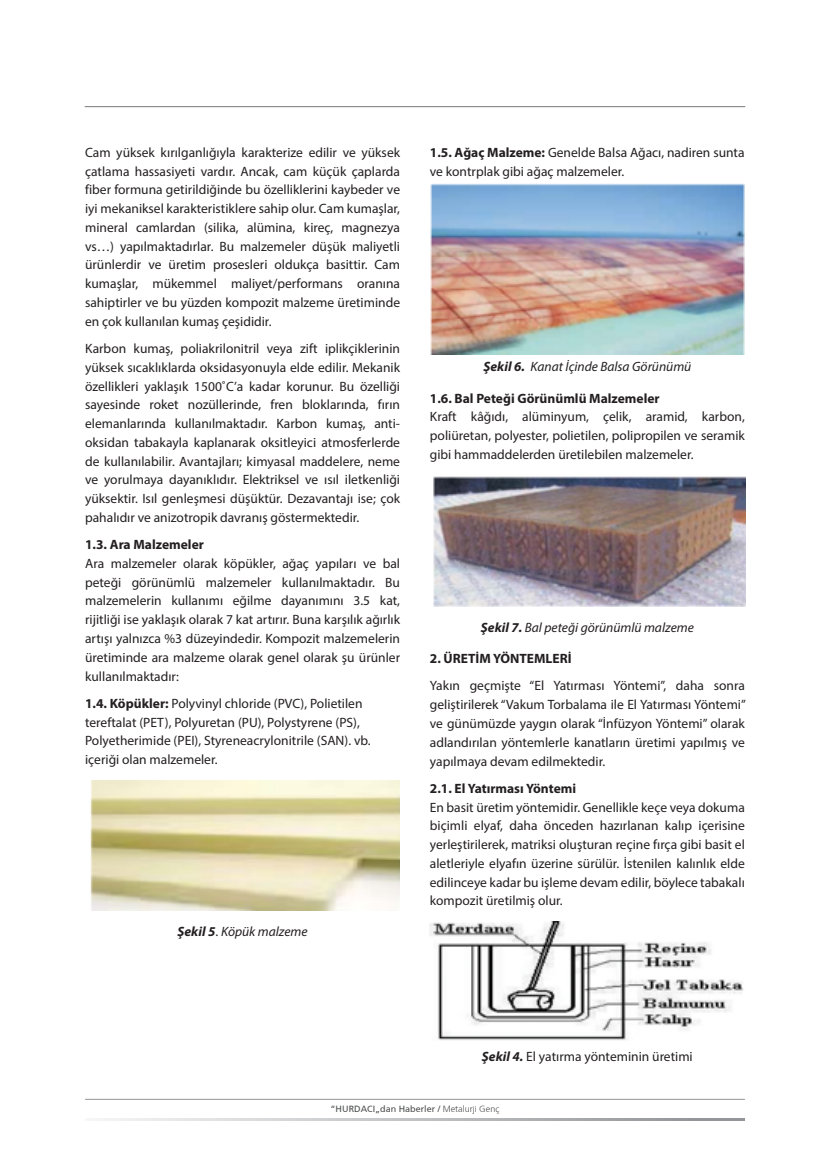
<style>
.page{position:relative;width:830px;height:1170px;background:#fff}
.page>*{position:absolute;margin:0;border:0;box-sizing:border-box;transform-origin:0 0}
.t1{font:13.5px/18.8px "Myriad Pro";color:#231f20;text-align:justify}
.t2{font:700 13.5px "Myriad Pro";color:#231f20}
.t3{font:italic 13.5px "Myriad Pro";color:#231f20}
.t4{font:9px "Frutiger X Roman";color:#4b4c4d}
.s1{font-weight:700}
.s2{font-style:normal}
.s3{font-weight:700;font-style:italic}
.s4{font-family:"Frutiger X Light"}
</style>
<div class="page">
<hr style="left:85px;top:1117px;width:659px;height:2px;background:#939598">
<hr style="left:85px;top:1098px;width:659px;height:1px;background:#939598">
<hr style="left:85px;top:106px;width:660px;height:1px;background:#76787b">
<img style="left:90px;top:780px;width:309px;height:130px">
<img style="left:430px;top:183px;width:314px;height:171px">
<img style="left:433px;top:476px;width:311px;height:130px">
<img style="left:429px;top:921px;width:315px;height:119px">
<p class="t1" style="left:85px;top:143px;width:316px">Cam yüksek kırılganlığıyla karakterize edilir ve yüksek çatlama hassasiyeti vardır. Ancak, cam küçük çaplarda fiber formuna getirildiğinde bu özelliklerini kaybeder ve iyi mekaniksel karakteristiklere sahip olur. Cam kumaşlar, mineral camlardan (silika, alümina, kireç, magnezya vs…) yapılmaktadırlar. Bu malzemeler düşük maliyetli ürünlerdir ve üretim prosesleri oldukça basittir. Cam kumaşlar, mükemmel maliyet/performans oranına sahiptirler ve bu yüzden kompozit malzeme üretiminde en çok kullanılan kumaş çeşididir.</p>
<p class="t1" style="left:85px;top:339px;width:316px">Karbon kumaş, poliakrilonitril veya zift iplikçiklerinin yüksek sıcaklıklarda oksidasyonuyla elde edilir. Mekanik özellikleri yaklaşık 1500˚C’a kadar korunur. Bu özelliği sayesinde roket nozüllerinde, fren bloklarında, fırın elemanlarında kullanılmaktadır. Karbon kumaş, anti&shy;oksidan tabakayla kaplanarak oksitleyici atmosferlerde de kullanılabilir. Avantajları; kimyasal maddelere, neme ve yorulmaya dayanıklıdır. Elektriksel ve ısıl iletkenliği yüksektir. Isıl genleşmesi düşüktür. Dezavantajı ise; çok pahalıdır ve anizotropik davranış göstermektedir.</p>
<p class="t2" style="left:85px;top:536px;width:120px">1.3. Ara Malzemeler</p>
<p class="t1" style="left:85px;top:553px;width:316px">Ara malzemeler olarak köpükler, ağaç yapıları ve bal peteği görünümlü malzemeler kullanılmaktadır. Bu malzemelerin kullanımı eğilme dayanımını 3.5 kat, rijitliği ise yaklaşık olarak 7 kat artırır. Buna karşılık ağırlık artışı yalnızca %3 düzeyindedir. Kompozit malzemelerin üretiminde ara malzeme olarak genel olarak şu ürünler kullanılmaktadır:</p>
<p class="t1" style="left:85px;top:693px;width:287px;text-align:left"><span class="s1">1.4. Köpükler:</span> Polyvinyl chloride (PVC), Polietilen tereftalat (PET), Polyuretan (PU), Polystyrene (PS), Polyetherimide (PEI), Styreneacrylonitrile (SAN). vb. içeriği olan malzemeler.</p>
<p class="t3" style="left:177px;top:923px;width:131px"><span class="s1">Şekil 5</span><span class="s2">.</span> Köpük malzeme</p>
<p class="t1" style="left:429px;top:143px;width:316px"><span class="s1">1.5. Ağaç Malzeme:</span> Genelde Balsa Ağacı, nadiren sunta ve kontrplak gibi ağaç malzemeler.</p>
<p class="t3" style="left:483px;top:358px;width:209px"><span class="s1">Şekil 6.</span> Kanat İçinde Balsa Görünümü</p>
<p class="t2" style="left:429px;top:389px;width:231px">1.6. Bal Peteği Görünümlü Malzemeler</p>
<p class="t1" style="left:429px;top:407px;width:316px">Kraft kâğıdı, alüminyum, çelik, aramid, karbon, poliüretan, polyester, polietilen, polipropilen ve seramik gibi hammaddelerden üretilebilen malzemeler.</p>
<p class="t3" style="left:480px;top:618px;width:214px"><span class="s1">Şekil 7.</span> Bal peteği görünümlü malzeme</p>
<p class="t2" style="left:429px;top:649px;width:143px">2. ÜRETİM YÖNTEMLERİ</p>
<p class="t1" style="left:429px;top:676px;width:317px">Yakın geçmişte “El Yatırması Yöntemi”, daha sonra geliştirilerek “Vakum Torbalama ile El Yatırması Yöntemi” ve günümüzde yaygın olarak “İnfüzyon Yöntemi” olarak adlandırılan yöntemlerle kanatların üretimi yapılmış ve yapılmaya devam edilmektedir.</p>
<p class="t2" style="left:429px;top:779px;width:148px">2.1. El Yatırması Yöntemi</p>
<p class="t1" style="left:429px;top:797px;width:316px">En basit üretim yöntemidir. Genellikle keçe veya dokuma biçimli elyaf, daha önceden hazırlanan kalıp içerisine yerleştirilerek, matriksi oluşturan reçine fırça gibi basit el aletleriyle elyafın üzerine sürülür. İstenilen kalınlık elde edilinceye kadar bu işleme devam edilir, böylece tabakalı kompozit üretilmiş olur.</p>
<p class="t1" style="left:481px;top:1046px;width:212px"><span class="s3">Şekil 4.</span> El yatırma yönteminin üretimi</p>
<p class="t4" style="left:330px;top:1103px;width:170px">“HURDACI„dan Haberler / <span class="s4">Metalurji Genç</span></p>
</div>
